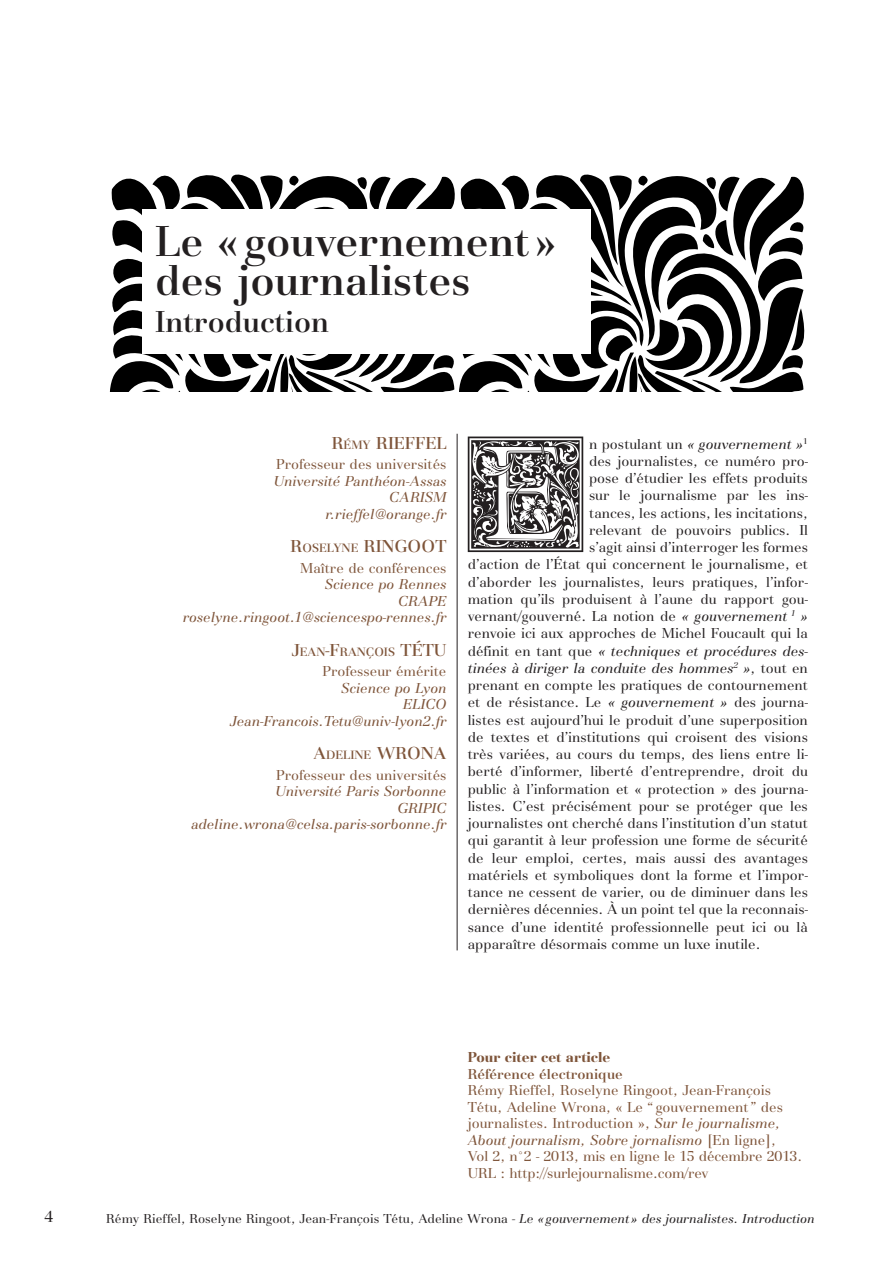
<style>
.page{position:relative;width:893px;height:1263px;background:#fff}
.page>*{position:absolute;margin:0;border:0;box-sizing:border-box;transform-origin:0 0}
._1er_paragraphe{font:144.3px "Goudy Initialen";color:#231f20}
.Titre_1{font:500 45px/39px "Basilia T";color:#231f20}
.titre2{font:500 31.5px "Basilia T";color:#231f20}
.auteur{font:500 18px "Basilia T";color:#7e5439}
.t1{font:16.5px "Basilia T";color:#231f20}
._1er_paragraphe-2{font:15px "Basilia T";color:#231f20}
.auteur_fonction{font:15px/16.5px "Basilia T";color:#7e5439}
.Auteur_centre_de_rec{font:italic 15px "Basilia T";color:#7e5439}
._1er_paragraphe-3{font:italic 15px "Basilia T";color:#231f20}
.t2{font:500 15px "Basilia T";color:#7e5439}
.t3{font:700 15px "Basilia T";color:#7e5439}
.t4{font:13.5px "Basilia T";color:#231f20}
.auteur-2{font:500 12.6px "Basilia T";color:#7e5439}
.s1{font-size:12.6px}
.s2{font-size:18px}
.s3{font-style:normal}
.s4{font-style:italic}
</style>
<div class="page">
<svg style="left:110px;top:174px;width:695px;height:217px"></svg>
<hr style="left:457px;top:434px;width:1px;height:516px;background:#231f20">
<div style="left:142px;top:209px;width:449px;height:145px;background:#fff"></div>
<p class="t1" style="left:44px;top:1207px;width:10px">4</p>
<p class="Titre_1" style="left:155px;top:222px;width:403px">Le « gouvernement » des journalistes</p>
<p class="titre2" style="left:155px;top:303px;width:175px">Introduction</p>
<p class="auteur" style="left:332px;top:432px;width:116px">R<span class="s1">ÉMY</span> RIEFFEL</p>
<p class="auteur_fonction" style="left:276px;top:456px;width:172px">Professeur des universités</p>
<p class="Auteur_centre_de_rec" style="left:274px;top:473px;width:174px">Université Panthéon-Assas</p>
<p class="Auteur_centre_de_rec" style="left:389px;top:489px;width:59px">CARISM</p>
<p class="Auteur_centre_de_rec" style="left:325px;top:506px;width:123px">r.rieffel@orange.fr</p>
<p class="auteur" style="left:291px;top:536px;width:157px">R<span class="s1">OSELYNE</span> RINGOOT</p>
<p class="auteur_fonction" style="left:300px;top:560px;width:148px">Maître de conférences</p>
<p class="Auteur_centre_de_rec" style="left:325px;top:576px;width:123px">Science po Rennes</p>
<p class="Auteur_centre_de_rec" style="left:398px;top:593px;width:50px">CRAPE</p>
<p class="Auteur_centre_de_rec" style="left:183px;top:609px;width:265px">roselyne.ringoot.1@sciencespo-rennes.fr</p>
<p class="auteur-2" style="left:292px;top:644px;width:156px"><span class="s2">J</span>EAN<span class="s2">-F</span>RANÇOIS <span class="s2">TÉTU</span></p>
<p class="auteur_fonction" style="left:322px;top:663px;width:126px">Professeur émérite</p>
<p class="Auteur_centre_de_rec" style="left:341px;top:680px;width:107px">Science po Lyon</p>
<p class="Auteur_centre_de_rec" style="left:403px;top:696px;width:45px">ELICO</p>
<p class="Auteur_centre_de_rec" style="left:230px;top:713px;width:218px">Jean-Francois.Tetu@univ-lyon2.fr</p>
<p class="auteur" style="left:314px;top:743px;width:108px">A<span class="s1">DELINE</span> WRONA</p>
<p class="auteur_fonction" style="left:276px;top:767px;width:172px">Professeur des universités</p>
<p class="Auteur_centre_de_rec" style="left:275px;top:783px;width:173px">Université Paris Sorbonne</p>
<p class="Auteur_centre_de_rec" style="left:397px;top:800px;width:51px">GRIPIC</p>
<p class="Auteur_centre_de_rec" style="left:191px;top:816px;width:257px">adeline.wrona@celsa.paris-sorbonne.fr</p>
<p class="_1er_paragraphe" style="left:468px;top:418px;width:123px">E</p>
<p class="_1er_paragraphe-3" style="left:589px;top:436px;width:220px"><span class="s3">n postulant un</span> « gouvernement »<sup>1</sup></p>
<p class="_1er_paragraphe-2" style="left:589px;top:452px;width:220px">des journalistes, ce numéro pro-</p>
<p class="_1er_paragraphe-2" style="left:589px;top:470px;width:220px">pose d’étudier les effets produits</p>
<p class="_1er_paragraphe-2" style="left:589px;top:487px;width:220px">sur le journalisme par les ins-</p>
<p class="_1er_paragraphe-2" style="left:589px;top:504px;width:220px">tances, les actions, les incitations,</p>
<p class="_1er_paragraphe-2" style="left:589px;top:521px;width:220px">relevant de pouvoirs publics. Il</p>
<p class="_1er_paragraphe-2" style="left:589px;top:539px;width:220px">s’agit ainsi d’interroger les formes</p>
<p class="_1er_paragraphe-2" style="left:468px;top:556px;width:342px">d’action de l’État qui concernent le journalisme, et</p>
<p class="_1er_paragraphe-2" style="left:468px;top:573px;width:342px">d’aborder les journalistes, leurs pratiques, l’infor-</p>
<p class="_1er_paragraphe-2" style="left:468px;top:590px;width:342px">mation qu’ils produisent à l’aune du rapport gou-</p>
<p class="_1er_paragraphe-2" style="left:468px;top:608px;width:342px">vernant/gouverné. La notion de <span class="s4">« gouvernement</span> <sup>1</sup> <span class="s4">»</span></p>
<p class="_1er_paragraphe-2" style="left:468px;top:625px;width:342px">renvoie ici aux approches de Michel Foucault qui la</p>
<p class="_1er_paragraphe-3" style="left:468px;top:643px;width:342px"><span class="s3">définit en tant que</span> « techniques et procédures des-</p>
<p class="_1er_paragraphe-3" style="left:468px;top:660px;width:342px">tinées à diriger la conduite des hommes<sup>2</sup> »<span class="s3">, tout en</span></p>
<p class="_1er_paragraphe-2" style="left:468px;top:677px;width:342px">prenant en compte les pratiques de contournement</p>
<p class="_1er_paragraphe-2" style="left:468px;top:694px;width:342px">et de résistance. Le <span class="s4">« gouvernement »</span> des journa-</p>
<p class="_1er_paragraphe-2" style="left:468px;top:711px;width:342px">listes est aujourd’hui le produit d’une superposition</p>
<p class="_1er_paragraphe-2" style="left:468px;top:728px;width:342px">de textes et d’institutions qui croisent des visions</p>
<p class="_1er_paragraphe-2" style="left:468px;top:746px;width:342px">très variées, au cours du temps, des liens entre li-</p>
<p class="_1er_paragraphe-2" style="left:468px;top:763px;width:342px">berté d’informer, liberté d’entreprendre, droit du</p>
<p class="_1er_paragraphe-2" style="left:468px;top:780px;width:342px">public à l’information et « protection » des journa-</p>
<p class="_1er_paragraphe-2" style="left:468px;top:797px;width:342px">listes. C’est précisément pour se protéger que les</p>
<p class="_1er_paragraphe-2" style="left:468px;top:815px;width:342px">journalistes ont cherché dans l’institution d’un statut</p>
<p class="_1er_paragraphe-2" style="left:468px;top:832px;width:342px">qui garantit à leur profession une forme de sécurité</p>
<p class="_1er_paragraphe-2" style="left:468px;top:849px;width:342px">de leur emploi, certes, mais aussi des avantages</p>
<p class="_1er_paragraphe-2" style="left:468px;top:866px;width:342px">matériels et symboliques dont la forme et l’impor-</p>
<p class="_1er_paragraphe-2" style="left:468px;top:884px;width:342px">tance ne cessent de varier, ou de diminuer dans les</p>
<p class="_1er_paragraphe-2" style="left:468px;top:901px;width:342px">dernières décennies. À un point tel que la reconnais-</p>
<p class="_1er_paragraphe-2" style="left:468px;top:918px;width:342px">sance d’une identité professionnelle peut ici ou là</p>
<p class="_1er_paragraphe-2" style="left:468px;top:935px;width:294px">apparaître désormais comme un luxe inutile.</p>
<p class="t3" style="left:468px;top:1049px;width:144px">Pour citer cet article</p>
<p class="t2" style="left:468px;top:1065px;width:157px">Référence électronique</p>
<p class="auteur_fonction" style="left:468px;top:1082px;width:336px">Rémy Rieffel, Roselyne Ringoot, Jean-François Tétu, Adeline Wrona, « Le “ gouvernement” des journalistes. Introduction », <span class="s4">Sur le journalisme, About journalism, Sobre jornalismo</span> [En ligne],<br>Vol 2, n°2 - 2013, mis en ligne le 15 décembre 2013.<br>URL : http://surlejournalisme.com/rev</p>
<p class="t4" style="left:106px;top:1210px;width:710px">Rémy Rieffel, Roselyne Ringoot, Jean-François Tétu, Adeline Wrona <span class="s4">- Le « gouvernement » des journalistes. Introduction</span></p>
</div>
